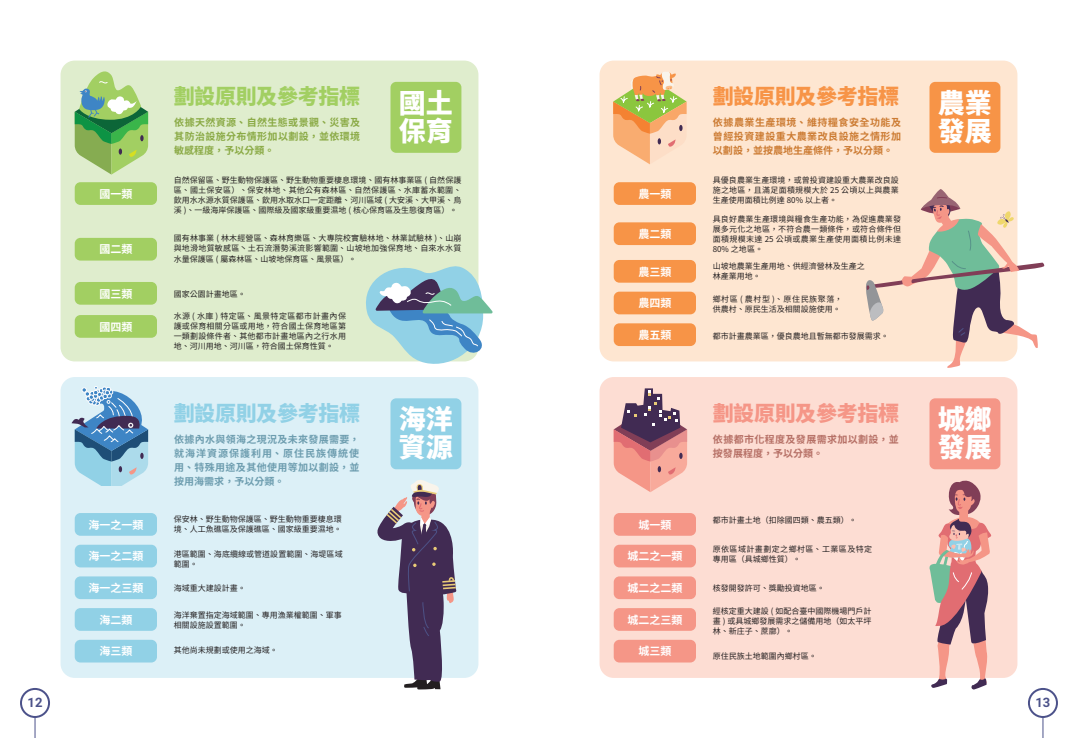
<style>
.page{position:relative;width:1078px;height:738px;background:#fff}
.page>*{position:absolute;margin:0;border:0;box-sizing:border-box;transform-origin:0 0}
.標題-小{font:900 27px/28px "Noto Sans CJ Ktc";color:#fff}
.標題-中_節{font:900 21px "Noto Sans CJ Ktc";letter-spacing:-.015em;color:#a2cf62}
.標題-中_節-2{font:900 21px "Noto Sans CJ Ktc";letter-spacing:-.015em;color:#f79447}
.標題-中_節-3{font:900 21px "Noto Sans CJ Ktc";letter-spacing:-.015em;color:#91d1e6}
.標題-中_節-4{font:900 21px "Noto Sans CJ Ktc";letter-spacing:-.015em;color:#f59687}
.t1{font:700 13px "Roboto";color:#4c528a}
.圖說-大_粗{font:700 11px "Noto Sans CJ Ktc";color:#fff}
.圖說-大_粗-2{font:700 10px/14px "Noto Sans CJ Ktc";letter-spacing:.035em;color:#6d9daf;text-align:justify}
.圖說-大_粗-3{font:700 10px/14px "Noto Sans CJ Ktc";letter-spacing:.045em;color:#cc7b32;text-align:justify}
.圖說-大_粗-4{font:700 10px/14px "Noto Sans CJ Ktc";letter-spacing:.035em;color:#8aaa45;text-align:justify}
.圖說-大_粗-5{font:700 10px/14px "Noto Sans CJ Ktc";letter-spacing:.035em;color:#b67066}
.大型表格-內文{font:8px/10px "Noto Sans CJ Ktc";color:#231f20;text-align:justify}
.大型表格-內文-2{font:8px/10px "Noto Sans CJ Ktc";letter-spacing:.055em;color:#231f20}
</style>
<div class="page">
<div style="left:61px;top:61px;width:417px;height:300px;background:#dfedcd;border-radius:14px"></div>
<div style="left:599px;top:61px;width:418px;height:300px;background:#fee6d1;border-radius:14px"></div>
<div style="left:61px;top:377px;width:417px;height:300px;background:#dcf0f7;border-radius:14px"></div>
<div style="left:599px;top:377px;width:418px;height:300px;background:#fdddd3;border-radius:14px"></div>
<div style="left:390px;top:82px;width:71px;height:71px;background:#a2cf62;border-radius:6px"></div>
<div style="left:929px;top:82px;width:71px;height:71px;background:#f79447;border-radius:6px"></div>
<div style="left:390px;top:398px;width:71px;height:71px;background:#91d1e6;border-radius:6px"></div>
<div style="left:929px;top:398px;width:71px;height:71px;background:#f59687;border-radius:6px"></div>
<svg style="left:75px;top:71px;width:73px;height:103px"></svg>
<svg style="left:72px;top:386px;width:76px;height:98px"></svg>
<svg style="left:613px;top:72px;width:73px;height:92px"></svg>
<svg style="left:613px;top:388px;width:74px;height:104px"></svg>
<div style="left:75px;top:282px;width:82px;height:22px;background:#a2cf62;border-radius:6px"></div>
<div style="left:75px;top:315px;width:82px;height:22px;background:#a2cf62;border-radius:6px"></div>
<div style="left:75px;top:182px;width:82px;height:23px;background:#a2cf62;border-radius:6px"></div>
<div style="left:75px;top:512px;width:82px;height:23px;background:#91d1e6;border-radius:6px"></div>
<div style="left:613px;top:512px;width:82px;height:23px;background:#f59687;border-radius:6px"></div>
<div style="left:75px;top:238px;width:82px;height:22px;background:#a2cf62;border-radius:6px"></div>
<div style="left:75px;top:544px;width:82px;height:23px;background:#91d1e6;border-radius:6px"></div>
<div style="left:613px;top:544px;width:82px;height:23px;background:#f59687;border-radius:6px"></div>
<div style="left:75px;top:576px;width:82px;height:22px;background:#91d1e6;border-radius:6px"></div>
<div style="left:613px;top:576px;width:82px;height:22px;background:#f59687;border-radius:6px"></div>
<div style="left:75px;top:607px;width:82px;height:23px;background:#91d1e6;border-radius:6px"></div>
<div style="left:613px;top:607px;width:82px;height:23px;background:#f59687;border-radius:6px"></div>
<div style="left:75px;top:639px;width:82px;height:23px;background:#91d1e6;border-radius:6px"></div>
<div style="left:613px;top:182px;width:82px;height:23px;background:#f79447;border-radius:6px"></div>
<div style="left:613px;top:222px;width:82px;height:23px;background:#f79447;border-radius:6px"></div>
<div style="left:613px;top:260px;width:82px;height:22px;background:#f79447;border-radius:6px"></div>
<div style="left:613px;top:291px;width:82px;height:23px;background:#f79447;border-radius:6px"></div>
<div style="left:613px;top:323px;width:82px;height:23px;background:#f79447;border-radius:6px"></div>
<div style="left:613px;top:639px;width:82px;height:23px;background:#f59687;border-radius:6px"></div>
<svg style="left:929px;top:480px;width:61px;height:209px"></svg>
<svg style="left:377px;top:480px;width:79px;height:209px"></svg>
<svg style="left:865px;top:189px;width:178px;height:178px"></svg>
<svg style="left:366px;top:266px;width:126px;height:97px"></svg>
<div style="left:1027px;top:687px;width:30px;height:30px;border:2px solid #4c528a;border-radius:50%"></div>
<div style="left:20px;top:687px;width:30px;height:30px;border:2px solid #4c528a;border-radius:50%"></div>
<svg style="left:1042px;top:716px;width:1px;height:21px"></svg>
<hr style="left:34px;top:716px;width:2px;height:21px;background:#4c528a">
<p class="圖說-大_粗" style="left:99px;top:187px;width:35px">國一類</p>
<p class="圖說-大_粗" style="left:99px;top:243px;width:35px">國二類</p>
<p class="圖說-大_粗" style="left:99px;top:287px;width:35px">國三類</p>
<p class="圖說-大_粗" style="left:99px;top:320px;width:35px">國四類</p>
<p class="標題-中_節" style="left:174px;top:85px;width:188px">劃設原則及參考指標</p>
<p class="標題-中_節-2" style="left:712px;top:85px;width:188px">劃設原則及參考指標</p>
<p class="標題-小" style="left:399px;top:89px;width:55px">國土</p>
<p class="標題-小" style="left:399px;top:117px;width:55px">保育</p>
<p class="圖說-大_粗-4" style="left:174px;top:116px;width:187px">依據天然資源、自然生態或景觀、災害及其防治設施分布情形加以劃設，並依環境敏感程度，予以分類。</p>
<p class="圖說-大_粗-3" style="left:712px;top:116px;width:189px">依據農業生產環境、維持糧食安全功能及曾經投資建設重大農業改良設施之情形加以劃設，並按農地生產條件，予以分類。</p>
<p class="大型表格-內文" style="left:174px;top:175px;width:289px">自然保留區、野生動物保護區、野生動物重要棲息環境、國有林事業區 ( 自然保護區、國土保安區）、保安林地、其他公有森林區、自然保護區、水庫蓄水範圍、飲用水水源水質保護區、飲用水取水口一定距離、河川區域 ( 大安溪、大甲溪、烏溪 )、一級海岸保護區、國際級及國家級重要濕地 ( 核心保育區及生態復育區）。</p>
<p class="大型表格-內文" style="left:712px;top:175px;width:188px">具優良農業生產環境，或曾投資建設重大農業改良設施之地區，且滿足面積規模大於 25 公頃以上與農業生產使用面積比例達 80% 以上者。</p>
<p class="圖說-大_粗" style="left:638px;top:187px;width:34px">農一類</p>
<p class="圖說-大_粗" style="left:638px;top:227px;width:34px">農二類</p>
<p class="圖說-大_粗" style="left:638px;top:265px;width:34px">農三類</p>
<p class="圖說-大_粗" style="left:638px;top:297px;width:34px">農四類</p>
<p class="圖說-大_粗" style="left:638px;top:328px;width:34px">農五類</p>
<p class="大型表格-內文" style="left:712px;top:214px;width:190px">具良好農業生產環境與糧食生產功能，為促進農業發展多元化之地區，不符合農一類條件，或符合條件但面積規模末達 25 公頃或農業生產使用面積比例未達80% 之地區。</p>
<p class="大型表格-內文" style="left:174px;top:233px;width:289px">國有林事業 ( 林木經營區、森林育樂區、大專院校實驗林地、林業試驗林 )、山崩與地滑地質敏感區丶土石流潛勢溪流影響範圍、山坡地加強保育地、自來水水質水量保護區 ( 屬森林區、山坡地保育區、風景區）。</p>
<p class="大型表格-內文" style="left:712px;top:261px;width:153px">山坡地農業生產用地、供經濟營林及生產之林產業用地。</p>
<p class="大型表格-內文" style="left:174px;top:289px;width:73px">國家公園計畫地區。</p>
<p class="大型表格-內文" style="left:712px;top:294px;width:131px">鄉村區 ( 農村型 )、原住民族聚落，供農村、原民生活及相關設施使用。</p>
<p class="大型表格-內文" style="left:174px;top:311px;width:174px">水源 ( 水庫 ) 特定區、風景特定區都市計畫內保護或保育相關分區或用地，符合國土保育地區第一類劃設條件者、其他都市計畫地區內之行水用地、河川用地、河川區，符合國土保育性質。</p>
<p class="大型表格-內文" style="left:712px;top:331px;width:177px">都市計畫農業區，優良農地且暫無都市發展需求。</p>
<p class="標題-中_節-3" style="left:174px;top:401px;width:188px">劃設原則及參考指標</p>
<p class="標題-中_節-4" style="left:712px;top:401px;width:188px">劃設原則及參考指標</p>
<p class="標題-小" style="left:399px;top:405px;width:55px">海洋資源</p>
<p class="圖說-大_粗-2" style="left:174px;top:432px;width:186px">依據內水與領海之現況及未來發展需要，就海洋資源保護利用、原住民族傳統使用、特殊用途及其他使用等加以劃設，並按用海需求，予以分類。</p>
<p class="圖說-大_粗-5" style="left:712px;top:432px;width:187px">依據都市化程度及發展需求加以劃設，並按發展程度，予以分類。</p>
<p class="大型表格-內文" style="left:174px;top:514px;width:169px">保安林、野生動物保護區、野生動物重要棲息環境、人工魚礁區及保護礁區、國家級重要濕地。</p>
<p class="大型表格-內文" style="left:712px;top:515px;width:145px">都市計畫土地（扣除國四類、農五類）。</p>
<p class="圖說-大_粗" style="left:88px;top:518px;width:57px">海一之一類</p>
<p class="圖說-大_粗" style="left:638px;top:518px;width:34px">城一類</p>
<p class="大型表格-內文" style="left:174px;top:548px;width:170px">港區範圍、海底纜線或管道設置範圍、海堤區域範圍。</p>
<p class="大型表格-內文-2" style="left:712px;top:544px;width:161px">原依區域計畫劃定之鄉村區、工業區及特定專用區（具城鄉性質）。</p>
<p class="大型表格-內文" style="left:174px;top:583px;width:73px">海域重大建設計畫。</p>
<p class="大型表格-內文" style="left:712px;top:583px;width:113px">核發開發許可、獎勵投資地區。</p>
<p class="圖說-大_粗" style="left:88px;top:549px;width:57px">海一之二類</p>
<p class="圖說-大_粗" style="left:627px;top:549px;width:56px">城二之一類</p>
<p class="圖說-大_粗" style="left:88px;top:581px;width:57px">海一之三類</p>
<p class="圖說-大_粗" style="left:627px;top:581px;width:56px">城二之二類</p>
<p class="大型表格-內文" style="left:174px;top:609px;width:169px">海洋棄置指定海域範圍、專用漁業權範圍、軍事相關設施設置範圍。</p>
<p class="大型表格-內文" style="left:712px;top:606px;width:160px">經核定重大建設 ( 如配合臺中國際機場門戶計畫 ) 或具城鄉發展需求之儲備用地（如太平坪林、新庄子、蔗廍）。</p>
<p class="圖說-大_粗" style="left:99px;top:613px;width:35px">海二類</p>
<p class="圖說-大_粗" style="left:627px;top:613px;width:56px">城二之三類</p>
<p class="圖說-大_粗" style="left:99px;top:644px;width:35px">海三類</p>
<p class="大型表格-內文" style="left:174px;top:644px;width:105px">其他尚未規劃或使用之海域。</p>
<p class="圖說-大_粗" style="left:638px;top:644px;width:34px">城三類</p>
<p class="大型表格-內文" style="left:712px;top:651px;width:105px">原住民族土地範圍內鄉村區。</p>
<p class="標題-小" style="left:937px;top:89px;width:55px">農業發展</p>
<p class="標題-小" style="left:937px;top:405px;width:55px">城鄉發展</p>
<h3 class="t1" style="left:28px;top:693px;width:16px">12</h3>
<h3 class="t1" style="left:1035px;top:693px;width:16px">13</h3>
</div>
